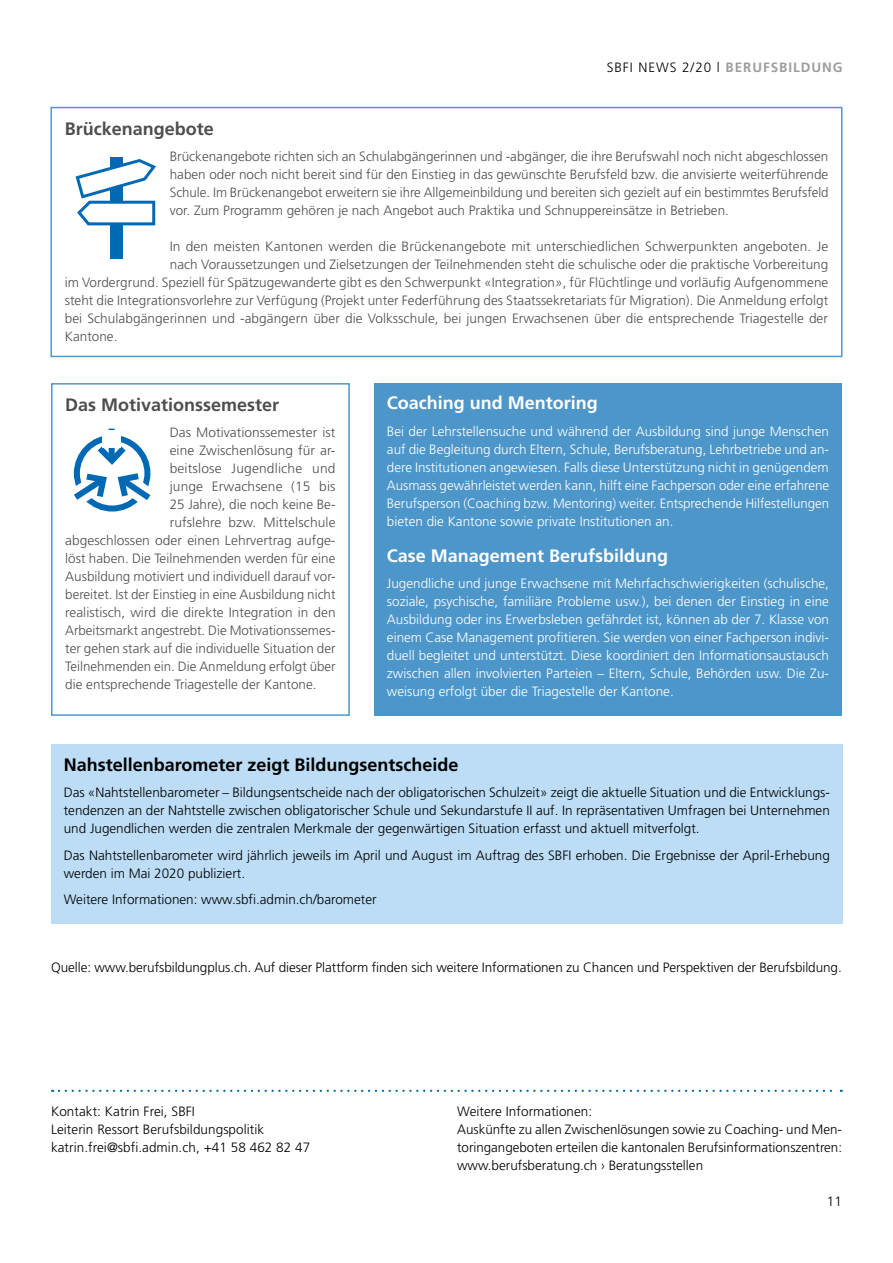
<style>
.page{position:relative;width:893px;height:1263px;background:#fff}
.page>*{position:absolute;margin:0;border:0;box-sizing:border-box;transform-origin:0 0}
.t1{font:700 18px "Frutiger LT Std";color:#000}
.t2{font:700 18px "Frutiger LT Std";color:#fff}
.t3{font:300 13.5px/18px "Frutiger LT Std";color:#000;text-align:justify}
.t4{font:300 13.5px/18px "Frutiger LT Std";color:#fff;text-align:justify}
.t5{font:300 13.5px "Frutiger LT Std";letter-spacing:.07em;color:#000}
.s1{font-weight:700;color:#9d9d9c}
</style>
<div class="page">
<div style="left:51px;top:744px;width:792px;height:180px;background:#bcddf5"></div>
<div style="left:374px;top:383px;width:468px;height:333px;background:#4d96ca"></div>
<div style="left:74px;top:435px;width:76px;height:76px;border:6px solid #0069b4;border-radius:50%"></div>
<svg style="left:73px;top:440px;width:78px;height:66px"></svg>
<div style="left:110px;top:157px;width:12px;height:102px;background:#0069b4"></div>
<svg style="left:75px;top:157px;width:81px;height:70px"></svg>
<div style="left:102px;top:431px;width:19px;height:17px;background:#fff"></div>
<svg style="left:59px;top:1090px;width:783px;height:2px"></svg>
<p class="t5" style="left:607px;top:60px;width:237px">SBFI NEWS 2/20 l <span class="s1">BERUFSBILDUNG</span></p>
<h1 class="t1" style="left:65px;top:118px;width:151px">Brückenangebote</h1>
<p class="t3" style="left:170px;top:148px;width:660px">Brückenangebote richten sich an Schulabgängerinnen und -abgänger, die ihre Berufswahl noch nicht abgeschlossen haben oder noch nicht bereit sind für den Einstieg in das gewünschte Berufsfeld bzw. die anvisierte weiterführende Schule. Im Brückenangebot erweitern sie ihre Allgemeinbildung und bereiten sich gezielt auf ein bestimmtes Berufsfeld vor. Zum Programm gehören je nach Angebot auch Praktika und Schnuppereinsätze in Betrieben.</p>
<p class="t3" style="left:170px;top:238px;width:660px">In den meisten Kantonen werden die Brückenangebote mit unterschiedlichen Schwerpunkten angeboten. Je</p>
<p class="t3" style="left:170px;top:256px;width:660px">nach Voraussetzungen und Zielsetzungen der Teilnehmenden steht die schulische oder die praktische Vorbereitung</p>
<p class="t3" style="left:65px;top:274px;width:765px">im Vordergrund. Speziell für Spätzugewanderte gibt es den Schwerpunkt «Integration», für Flüchtlinge und vorläufig Aufgenommene</p>
<p class="t3" style="left:65px;top:292px;width:765px">steht die Integrationsvorlehre zur Verfügung (Projekt unter Federführung des Staatssekretariats für Migration). Die Anmeldung erfolgt</p>
<p class="t3" style="left:65px;top:310px;width:765px">bei Schulabgängerinnen und -abgängern über die Volksschule, bei jungen Erwachsenen über die entsprechende Triagestelle der</p>
<p class="t3" style="left:65px;top:328px;width:54px">Kantone.</p>
<h1 class="t1" style="left:65px;top:394px;width:216px">Das Motivationssemester</h1>
<p class="t3" style="left:170px;top:424px;width:167px">Das Motivationssemester ist</p>
<p class="t3" style="left:170px;top:442px;width:167px">eine Zwischenlösung für ar-</p>
<p class="t3" style="left:170px;top:460px;width:167px">beitslose Jugendliche und</p>
<p class="t3" style="left:170px;top:478px;width:167px">junge Erwachsene (15 bis</p>
<p class="t3" style="left:170px;top:496px;width:167px">25 Jahre), die noch keine Be-</p>
<p class="t3" style="left:170px;top:514px;width:167px">rufslehre bzw. Mittelschule</p>
<p class="t3" style="left:65px;top:532px;width:272px">abgeschlossen oder einen Lehrvertrag aufge-</p>
<p class="t3" style="left:65px;top:550px;width:272px">löst haben. Die Teilnehmenden werden für eine</p>
<p class="t3" style="left:65px;top:568px;width:272px">Ausbildung motiviert und individuell darauf vor-</p>
<p class="t3" style="left:65px;top:586px;width:272px">bereitet. Ist der Einstieg in eine Ausbildung nicht</p>
<p class="t3" style="left:65px;top:604px;width:272px">realistisch, wird die direkte Integration in den</p>
<p class="t3" style="left:65px;top:622px;width:272px">Arbeitsmarkt angestrebt. Die Motivationssemes-</p>
<p class="t3" style="left:65px;top:640px;width:272px">ter gehen stark auf die individuelle Situation der</p>
<p class="t3" style="left:65px;top:658px;width:272px">Teilnehmenden ein. Die Anmeldung erfolgt über</p>
<p class="t3" style="left:65px;top:676px;width:253px">die entsprechende Triagestelle der Kantone.</p>
<h1 class="t2" style="left:387px;top:392px;width:212px">Coaching und Mentoring</h1>
<p class="t4" style="left:387px;top:422px;width:444px">Bei der Lehrstellensuche und während der Ausbildung sind junge Menschen auf die Begleitung durch Eltern, Schule, Berufsberatung, Lehrbetriebe und an&shy;dere Institutionen angewiesen. Falls diese Unterstützung nicht in genügendem Ausmass gewährleistet werden kann, hilft eine Fachperson oder eine erfahrene Berufsperson (Coaching bzw. Mentoring) weiter. Entsprechende Hilfestellungen bieten die Kantone sowie private Institutionen an.</p>
<h1 class="t2" style="left:387px;top:545px;width:283px">Case Management Berufsbildung</h1>
<p class="t4" style="left:387px;top:575px;width:444px">Jugendliche und junge Erwachsene mit Mehrfachschwierigkeiten (schulische, soziale, psychische, familiäre Probleme usw.), bei denen der Einstieg in eine Ausbildung oder ins Erwerbsleben gefährdet ist, können ab der 7. Klasse von einem Case Management profitieren. Sie werden von einer Fachperson indivi&shy;duell begleitet und unterstützt. Diese koordiniert den Informationsaustausch zwischen allen involvierten Parteien – Eltern, Schule, Behörden usw. Die Zu&shy;weisung erfolgt über die Triagestelle der Kantone.</p>
<h4 class="t1" style="left:64px;top:754px;width:396px">Nahstellenbarometer zeigt Bildungsentscheide</h4>
<p class="t3" style="left:64px;top:784px;width:768px">Das «Nahtstellenbarometer – Bildungsentscheide nach der obligatorischen Schulzeit» zeigt die aktuelle Situation und die Entwicklungs&shy;tendenzen an der Nahtstelle zwischen obligatorischer Schule und Sekundarstufe II auf. In repräsentativen Umfragen bei Unternehmen und Jugendlichen werden die zentralen Merkmale der gegenwärtigen Situation erfasst und aktuell mitverfolgt.</p>
<p class="t3" style="left:64px;top:846px;width:768px">Das Nahtstellenbarometer wird jährlich jeweils im April und August im Auftrag des SBFI erhoben. Die Ergebnisse der April-Erhebung</p>
<p class="t3" style="left:64px;top:864px;width:183px">werden im Mai 2020 publiziert.</p>
<p class="t3" style="left:64px;top:891px;width:314px">Weitere Informationen: www.sbfi.admin.ch/barometer</p>
<p class="t3" style="left:51px;top:959px;width:792px">Quelle: www.berufsbildungplus.ch. Auf dieser Plattform finden sich weitere Informationen zu Chancen und Perspektiven der Berufsbildung.</p>
<p class="t3" style="left:51px;top:1103px;width:145px">Kontakt: Katrin Frei, SBFI</p>
<p class="t3" style="left:457px;top:1103px;width:137px">Weitere Informationen:</p>
<p class="t3" style="left:51px;top:1121px;width:215px">Leiterin Ressort Berufsbildungspolitik</p>
<p class="t3" style="left:457px;top:1121px;width:386px">Auskünfte zu allen Zwischenlösungen sowie zu Coaching- und Men-</p>
<p class="t3" style="left:51px;top:1139px;width:261px">katrin.frei@sbfi.admin.ch, +41 58 462 82 47</p>
<p class="t3" style="left:457px;top:1139px;width:386px">toringangeboten erteilen die kantonalen Berufsinformationszentren:</p>
<p class="t3" style="left:457px;top:1157px;width:248px">www.berufsberatung.ch › Beratungsstellen</p>
<p class="t3" style="left:827px;top:1193px;width:17px">11</p>
</div>
